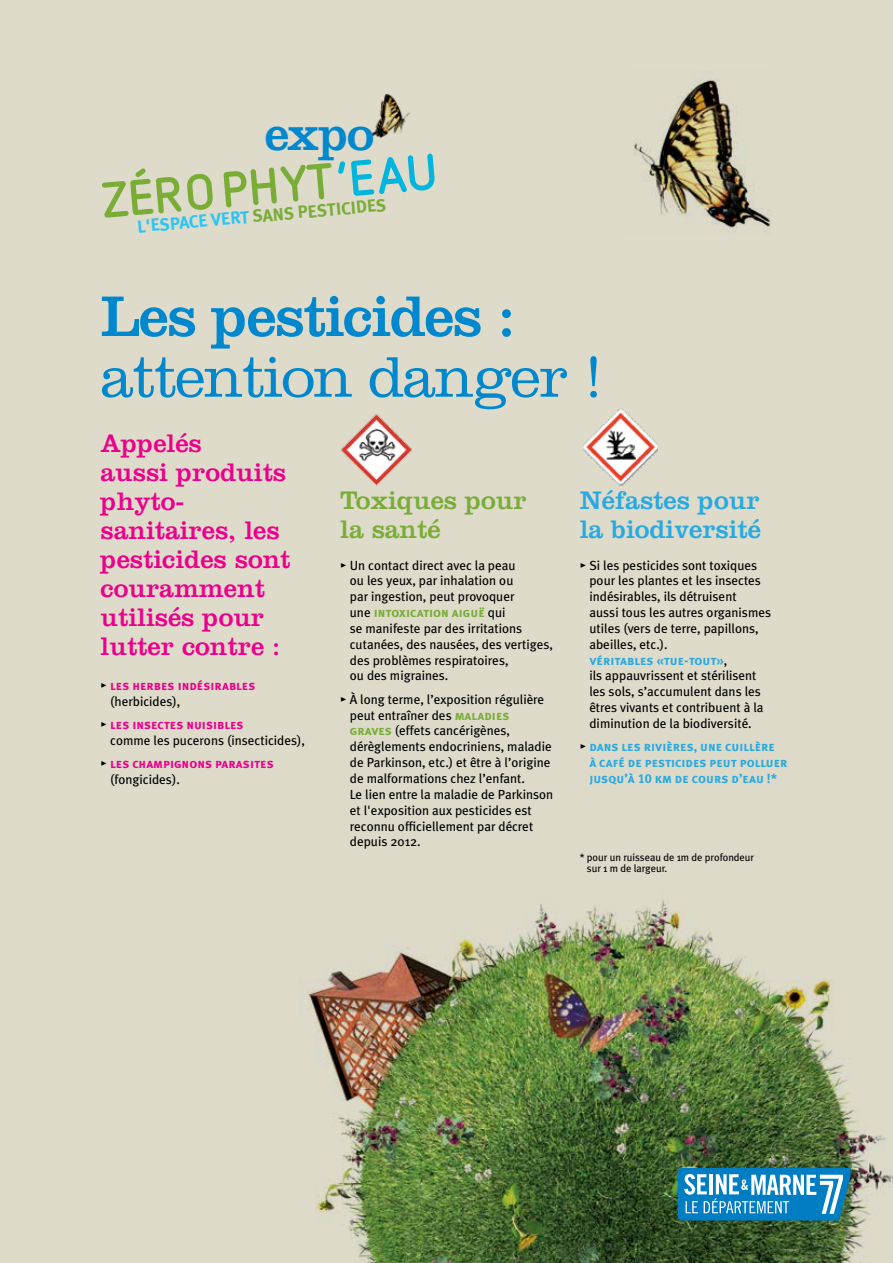
<style>
.page{position:relative;width:893px;height:1263px;background:#dedbcb}
.page>*{position:absolute;margin:0;border:0;box-sizing:border-box;transform-origin:0 0}
.t1{font:300 59.4px "Clarendon";letter-spacing:-.025em;color:#0088ce}
.t2{font:59.4px "Clarendon";letter-spacing:-.025em;color:#0088ce}
.t3{font:700 50.1px "Netto OT";color:#79ad36}
.t4{font:48.75px "Clarendon";color:#0088ce}
.t5{font:26.4px/29.1px "Clarendon";color:#ec008c}
.t6{font:26.4px/29.1px "Clarendon";color:#27aae1}
.t7{font:26.4px/29.1px "Clarendon";color:#79ad36}
.t8{font:700 17.55px "Meta Plus";color:#79ad36}
.t9{font:13.2px/15.9px "Meta Plus";color:#000}
.t10{font:13.2px/15.9px "Meta Plus Bold Caps";color:#27aae1}
.t11{font:13.2px "Meta Plus Bold Caps";color:#ec008c}
.t12{font:13.2px "Meta Plus Bold Caps";color:#79ad36}
.t13{font:10.5px/10.5px "Meta Plus";letter-spacing:-.005em;color:#000}
.s1{color:#2ac5f4}
.s2{color:#00b6de}
.s3{color:#000}
.s4{font-family:"Meta Plus Bold Caps"}
.s5{font-family:"Meta Plus";color:#000}
.s6{font-family:"Meta Plus Bold Caps";color:#79ad36}
</style>
<div class="page">
<img style="left:307px;top:899px;width:586px;height:364px">
<img style="left:634px;top:70px;width:138px;height:159px">
<svg style="left:678px;top:1168px;width:172px;height:52px;background:#429dce"></svg>
<img style="left:342px;top:414px;width:70px;height:72px">
<img style="left:584px;top:409px;width:74px;height:77px">
<img style="left:369px;top:94px;width:41px;height:44px">
<h3 class="t4" style="left:265px;top:106px;width:111px">expo</h3>
<h3 class="t8" style="left:136px;top:216px;width:251px;rotate:-5deg"><span class="s1">L'ESPACE VERT</span> SANS PESTICIDES</h3>
<h2 class="t3" style="left:99px;top:169px;width:337px;rotate:-5deg">ZÉROPHYT<span class="s2">’EAU</span></h2>
<h1 class="t2" style="left:101px;top:281px;width:416px">Les pesticides :</h1>
<h1 class="t1" style="left:101px;top:343px;width:504px">attention danger !</h1>
<h3 class="t5" style="left:101px;top:428px;width:191px">Appelés<br>aussi produits phyto&shy;sanitaires, les pesticides sont couramment utilisés pour lutter contre :</h3>
<p class="t11" style="left:101px;top:678px;width:156px"><span class="s3">•</span> les herbes indésirables</p>
<p class="t9" style="left:110px;top:693px;width:72px">(herbicides),</p>
<p class="t11" style="left:101px;top:717px;width:145px"><span class="s3">•</span> les insectes nuisibles</p>
<p class="t9" style="left:110px;top:732px;width:196px">comme les pucerons (insecticides),</p>
<p class="t11" style="left:101px;top:756px;width:175px"><span class="s3">•</span> les champignons parasites</p>
<p class="t9" style="left:110px;top:771px;width:71px">(fongicides).</p>
<h3 class="t7" style="left:340px;top:485px;width:188px">Toxiques pour la santé</h3>
<p class="t9" style="left:350px;top:557px;width:167px;text-indent:-10px"><span class="s4">•</span> Un contact direct avec la peau ou les yeux, par inhalation ou par ingestion, peut provoquer</p>
<p class="t12" style="left:350px;top:605px;width:157px"><span class="s5">une</span> intoxication aiguë <span class="s5">qui</span></p>
<p class="t9" style="left:350px;top:620px;width:205px">se manifeste par des irritations cutanées, des nausées, des vertiges, des problèmes respiratoires,<br>ou des migraines.</p>
<p class="t9" style="left:350px;top:691px;width:205px;text-indent:-10px"><span class="s4">•</span> À long terme, l’exposition régulière peut entraîner des <span class="s6">maladies graves</span> (effets cancérigènes, dérèglements endocriniens, maladie de Parkinson, etc.) et être à l’origine de malformations chez l’enfant.<br>Le lien entre la maladie de Parkinson et l'exposition aux pesticides est reconnu officiellement par décret depuis 2012.</p>
<h3 class="t6" style="left:580px;top:485px;width:183px">Néfastes pour la biodiversité</h3>
<p class="t9" style="left:589px;top:557px;width:183px;text-indent:-10px"><span class="s4">•</span> Si les pesticides sont toxiques pour les plantes et les insectes indésirables, ils détruisent<br>aussi tous les autres organismes utiles (vers de terre, papillons, abeilles, etc.).</p>
<p class="t10" style="left:589px;top:652px;width:139px">véritables «tue-tout»<span class="s5">,</span></p>
<p class="t9" style="left:589px;top:668px;width:176px">ils appauvrissent et stérilisent les sols, s’accumulent dans les êtres vivants et contribuent à la diminution de la biodiversité.</p>
<p class="t10" style="left:589px;top:739px;width:200px;text-indent:-10px"><span class="s3">•</span> dans les rivières, une cuillère<br>à café de pesticides peut polluer jusqu’à 10 km de cours d’eau !*</p>
<p class="t13" style="left:587px;top:852px;width:169px;text-indent:-7px">* pour un ruisseau de 1m de profondeur sur 1 m de largeur.</p>
</div>
